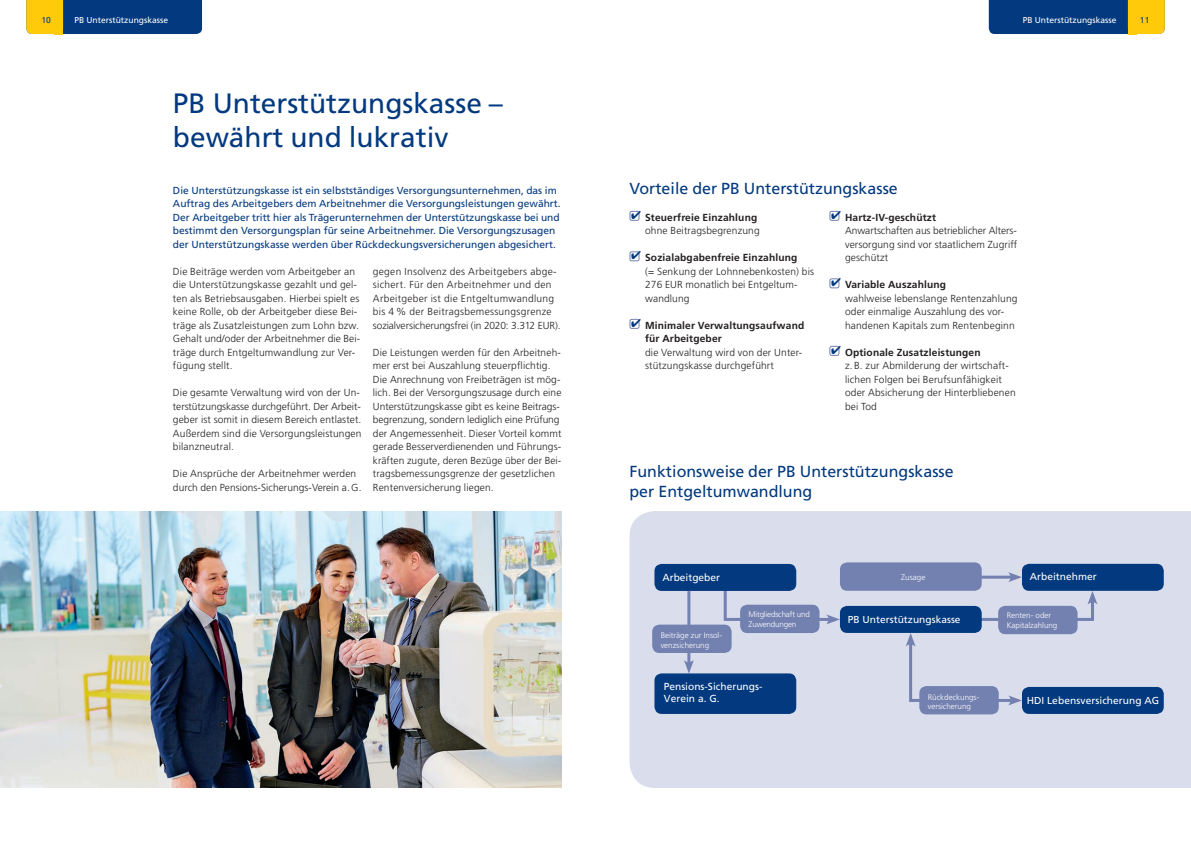
<style>
.page{position:relative;width:1191px;height:842px;background:#fff}
.page>*{position:absolute;margin:0;border:0;box-sizing:border-box;transform-origin:0 0}
.t1{font:28px/33.7px "Frutiger LT Std";color:#03397e}
.t2{font:16px/20px "Frutiger LT Std";color:#03397e}
.t3{font:300 10.2px/13.5px "Frutiger LT Std";letter-spacing:.015em;color:#231f20}
.t4{font:10.2px/13.5px "Frutiger LT Std";color:#03397e}
.t5{font:700 10.2px/13.5px "Frutiger LT Std";letter-spacing:.015em;color:#231f20}
.t6{font:10.2px/12.2px "Frutiger LT Std";color:#fff}
.t7{font:10.1px "Frutiger LT Std";color:#fff}
.t8{font:8.5px "Frutiger LT Std";color:#fff}
.t9{font:8.5px "Frutiger LT Std";color:#03397e}
.t10{font:300 8px/9.6px "Frutiger LT Std";color:#fff}
.t11{font:300 8px/9.6px "Frutiger LT Std";letter-spacing:-.02em;color:#fff}
.s1{font-weight:700}
</style>
<div class="page">
<div style="left:629px;top:211px;width:10px;height:10px;border:1px solid #7381b0;border-radius:2px"></div>
<div style="left:629px;top:251px;width:10px;height:10px;border:1px solid #7381b0;border-radius:2px"></div>
<div style="left:629px;top:319px;width:10px;height:10px;border:1px solid #7381b0;border-radius:2px"></div>
<div style="left:829px;top:211px;width:10px;height:10px;border:1px solid #7381b0;border-radius:2px"></div>
<div style="left:829px;top:278px;width:10px;height:10px;border:1px solid #7381b0;border-radius:2px"></div>
<div style="left:829px;top:346px;width:10px;height:10px;border:1px solid #7381b0;border-radius:2px"></div>
<div style="left:629px;top:511px;width:562px;height:277px;background:#dadeec"></div>
<hr style="left:933px;top:576px;width:80px;height:3px;background:#7381b0">
<svg style="left:1008px;top:572px;width:14px;height:10px"></svg>
<div style="left:1022px;top:564px;width:141px;height:27px;background:#03397e;border-radius:7px"></div>
<div style="left:654px;top:673px;width:142px;height:41px;background:#03397e;border-radius:7px"></div>
<svg style="left:722px;top:588px;width:118px;height:36px;background:#cfd4e6"></svg>
<div style="left:740px;top:605px;width:79px;height:28px;background:#7381b0;border-radius:7px"></div>
<div style="left:1022px;top:687px;width:141px;height:27px;background:#03397e;border-radius:7px"></div>
<svg style="left:970px;top:591px;width:127px;height:31px;background:#cfd4e6"></svg>
<div style="left:840px;top:606px;width:141px;height:27px;background:#03397e;border-radius:7px"></div>
<div style="left:905px;top:633px;width:117px;height:72px;background:#dadeec"></div>
<hr style="left:687px;top:591px;width:3px;height:74px;background:#7381b0">
<svg style="left:684px;top:660px;width:10px;height:14px"></svg>
<div style="left:654px;top:564px;width:142px;height:27px;background:#03397e;border-radius:7px"></div>
<img style="left:0;top:511px;width:561px;height:277px">
<svg style="left:988px;top:0;width:176px;height:34px;background:#2e526b"></svg>
<div style="left:1127px;top:0;width:9px;height:34px;background:#feca0a"></div>
<svg style="left:26px;top:0;width:176px;height:34px;background:#2e526a"></svg>
<div style="left:55px;top:0;width:8px;height:34px;background:#feca0a"></div>
<div style="left:652px;top:625px;width:79px;height:28px;background:#7381b0;border-radius:7px"></div>
<div style="left:919px;top:686px;width:79px;height:28px;background:#7381b0;border-radius:7px"></div>
<div style="left:840px;top:562px;width:141px;height:29px;background:#7381b0;border-radius:7px"></div>
<div style="left:998px;top:606px;width:79px;height:28px;background:#7381b0;border-radius:7px"></div>
<p class="t9" style="left:42px;top:15px;width:11px">10</p>
<p class="t8" style="left:74px;top:15px;width:95px">PB Unterstützungskasse</p>
<p class="t8" style="left:1022px;top:15px;width:95px">PB Unterstützungskasse</p>
<p class="t9" style="left:1140px;top:15px;width:11px">11</p>
<h1 class="t1" style="left:173px;top:86px;width:331px">PB Unterstützungskasse – bewährt und lukrativ</h1>
<p class="t4" style="left:173px;top:184px;width:389px">Die Unterstützungskasse ist ein selbstständiges Versorgungsunternehmen, das im Auftrag des Arbeitgebers dem Arbeitnehmer die Versorgungsleistungen gewährt.<br>Der Arbeitgeber tritt hier als Trägerunternehmen der Unterstützungskasse bei und bestimmt den Versorgungsplan für seine Arbeitnehmer. Die Versorgungszusagen der Unterstützungskasse werden über Rückdeckungsversicherungen abgesichert.</p>
<h2 class="t2" style="left:629px;top:178px;width:270px">Vorteile der PB Unterstützungskasse</h2>
<p class="t3" style="left:631px;top:211px;width:130px;text-align:right"><sup>✔</sup> <span class="s1">Steuerfreie Einzahlung </span>ohne Beitragsbegrenzung</p>
<p class="t3" style="left:645px;top:251px;width:170px;text-indent:-14px"><sup>✔</sup> <span class="s1">Sozialabgabenfreie Einzahlung<br></span>(= Senkung der Lohnnebenkosten) bis<br>276 EUR monatlich bei Entgeltum&shy;wandlung</p>
<p class="t5" style="left:645px;top:319px;width:161px;text-indent:-14px"><sup>✔</sup> Minimaler Verwaltungsaufwand für Arbeitgeber</p>
<p class="t3" style="left:645px;top:346px;width:159px">die Verwaltung wird von der Unter&shy;stützungskasse durchgeführt</p>
<p class="t3" style="left:845px;top:211px;width:173px;text-indent:-14px"><sup>✔</sup> <span class="s1">Hartz-IV-geschützt<br></span>Anwartschaften aus betrieblicher Alters&shy;versorgung sind vor staatlichem Zugriff geschützt</p>
<p class="t3" style="left:845px;top:278px;width:174px;text-indent:-14px"><sup>✔</sup> <span class="s1">Variable Auszahlung<br></span>wahlweise lebenslange Rentenzahlung oder einmalige Auszahlung des vor&shy;handenen Kapitals zum Rentenbeginn</p>
<p class="t3" style="left:845px;top:346px;width:172px;text-indent:-14px"><sup>✔</sup> <span class="s1">Optionale Zusatzleistungen<br></span>z. B. zur Abmilderung der wirtschaft&shy;lichen Folgen bei Berufsunfähigkeit oder Absicherung der Hinterbliebenen bei Tod</p>
<p class="t3" style="left:373px;top:265px;width:189px">gegen Insolvenz des Arbeitgebers abge&shy;sichert. Für den Arbeitnehmer und den Arbeitgeber ist die Entgeltumwandlung bis 4 % der Beitragsbemessungsgrenze sozialversicherungsfrei (in 2020: 3.312 EUR).</p>
<p class="t3" style="left:373px;top:346px;width:190px">Die Leistungen werden für den Arbeitneh&shy;mer erst bei Auszahlung steuerpflichtig.<br>Die Anrechnung von Freibeträgen ist mög&shy;lich. Bei der Versorgungszusage durch eine Unterstützungskasse gibt es keine Beitrags&shy;begrenzung, sondern lediglich eine Prüfung der Angemessenheit. Dieser Vorteil kommt gerade Besserverdienenden und Führungs&shy;kräften zugute, deren Bezüge über der Bei&shy;tragsbemessungsgrenze der gesetzlichen Rentenversicherung liegen.</p>
<p class="t3" style="left:173px;top:265px;width:188px">Die Beiträge werden vom Arbeitgeber an die Unterstützungskasse gezahlt und gel&shy;ten als Betriebsausgaben. Hierbei spielt es keine Rolle, ob der Arbeitgeber diese Bei&shy;träge als Zusatzleistungen zum Lohn bzw.<br>Gehalt und/oder der Arbeitnehmer die Bei&shy;träge durch Entgeltumwandlung zur Ver&shy;fügung stellt.</p>
<p class="t3" style="left:173px;top:386px;width:190px">Die gesamte Verwaltung wird von der Un&shy;terstützungskasse durchgeführt. Der Arbeit&shy;geber ist somit in diesem Bereich entlastet.<br>Außerdem sind die Versorgungsleistungen bilanzneutral.</p>
<p class="t3" style="left:173px;top:467px;width:190px">Die Ansprüche der Arbeitnehmer werden durch den Pensions-Sicherungs-Verein a.G.</p>
<h2 class="t2" style="left:629px;top:462px;width:326px">Funktionsweise der PB Unterstützungskasse per Entgeltumwandlung</h2>
<p class="t6" style="left:662px;top:571px;width:59px">Arbeitgeber</p>
<p class="t10" style="left:901px;top:572px;width:26px">Zusage</p>
<p class="t7" style="left:1029px;top:571px;width:68px">Arbeitnehmer</p>
<p class="t10" style="left:660px;top:631px;width:63px">Beiträge zur Insol&shy;venzsicherung</p>
<p class="t11" style="left:748px;top:610px;width:63px">Mitgliedschaft und<br>Zuwendungen</p>
<p class="t7" style="left:847px;top:613px;width:114px">PB Unterstützungskasse</p>
<p class="t6" style="left:664px;top:680px;width:100px">Pensions-Sicherungs-<br>Verein a. G.</p>
<p class="t10" style="left:927px;top:692px;width:53px">Rückdeckungs&shy;versicherung</p>
<p class="t10" style="left:1006px;top:611px;width:52px">Renten- oder<br>Kapitalzahlung</p>
<p class="t7" style="left:1026px;top:695px;width:134px">HDI Lebensversicherung AG</p>
</div>
